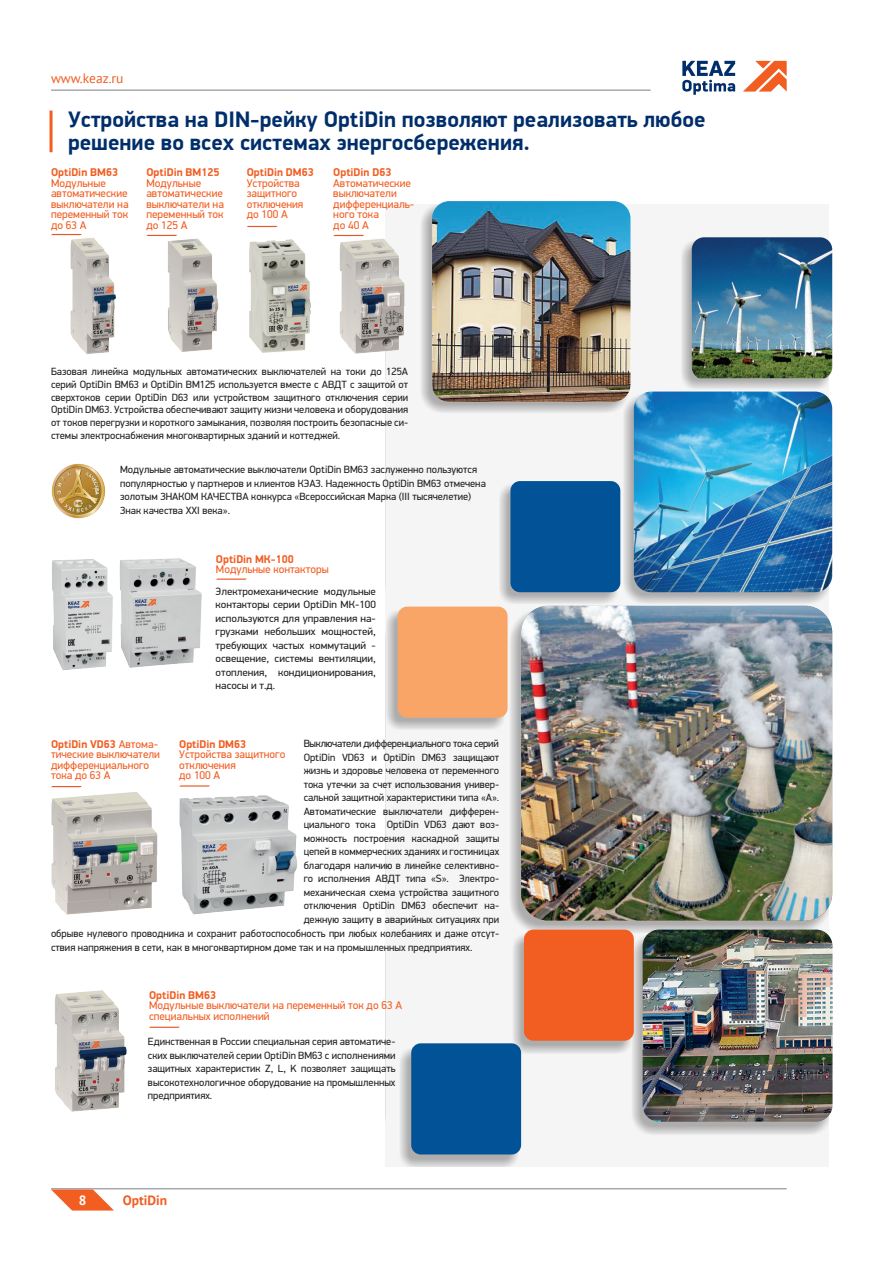
<style>
.page{position:relative;width:893px;height:1263px;background:#fff}
.page>*{position:absolute;margin:0;border:0;box-sizing:border-box;transform-origin:0 0}
.t1{font:700 22.5px "PF Din Display Pro";color:#002e6b}
.t2{font:13.5px "PT Sans";color:#f25d21}
.t3{font:700 13.5px "PT Sans";color:#f25d21}
.t4{font:700 12px "Tahoma";color:#fff}
.t5{font:11.25px/10.5px "PF Din Display Pro";color:#f25d21}
.t6{font:700 11.25px "PF Din Display Pro";color:#f25d21}
.t7{font:10.5px/13.5px "PF Din Display Pro";color:#231f20;text-align:justify}
.t8{font:10.5px/13.5px "PF Din Display Pro";color:#231f20;text-align:justify;scale:1.05 1}
.t9{font:10.5px "PF Din Display Pro";letter-spacing:-.025em;color:#231f20}
.s1{font-weight:700}
</style>
<div class="page">
<svg style="left:743px;top:61px;width:44px;height:31px"></svg>
<svg style="left:682px;top:61px;width:53px;height:34px"></svg>
<hr style="left:51px;top:1188px;width:736px;height:1px;background:#a8a9ad">
<hr style="left:51px;top:89px;width:600px;height:2px;background:#a8a9ad">
<svg style="left:51px;top:1189px;width:63px;height:21px"></svg>
<hr style="left:50px;top:111px;width:3px;height:41px;background:#f25d21">
<div style="left:385px;top:205px;width:444px;height:962px;background:#231f20;opacity:.36"></div>
<div style="left:524px;top:929px;width:110px;height:112px;background:#f25d21;border-radius:10px"></div>
<div style="left:411px;top:1043px;width:110px;height:111px;background:#015296;border-radius:10px"></div>
<img style="left:521px;top:606px;width:311px;height:314px">
<img style="left:692px;top:237px;width:140px;height:141px">
<img style="left:432px;top:201px;width:198px;height:201px">
<div style="left:510px;top:481px;width:110px;height:111px;background:#015296;border-radius:10px"></div>
<div style="left:398px;top:607px;width:110px;height:111px;background:#f9a568;border-radius:10px"></div>
<img style="left:634px;top:392px;width:198px;height:200px">
<img style="left:643px;top:929px;width:189px;height:193px">
<img style="left:70px;top:238px;width:46px;height:116px">
<img style="left:168px;top:238px;width:51px;height:114px">
<img style="left:338px;top:236px;width:69px;height:119px">
<img style="left:51px;top:792px;width:107px;height:123px">
<img style="left:55px;top:990px;width:72px;height:122px">
<svg style="left:51px;top:234px;width:31px;height:1px"></svg>
<svg style="left:146px;top:235px;width:31px;height:1px"></svg>
<svg style="left:333px;top:235px;width:31px;height:1px"></svg>
<svg style="left:216px;top:578px;width:31px;height:2px"></svg>
<svg style="left:51px;top:786px;width:31px;height:1px"></svg>
<svg style="left:149px;top:1027px;width:31px;height:1px"></svg>
<img style="left:250px;top:239px;width:60px;height:114px">
<svg style="left:247px;top:226px;width:31px;height:1px"></svg>
<img style="left:179px;top:795px;width:118px;height:120px">
<svg style="left:180px;top:785px;width:30px;height:1px"></svg>
<img style="left:51px;top:464px;width:54px;height:55px">
<img style="left:52px;top:559px;width:61px;height:111px">
<img style="left:119px;top:558px;width:83px;height:110px">
<p class="t2" style="left:51px;top:69px;width:74px">www.keaz.ru</p>
<p class="t1" style="left:68px;top:106px;width:639px">Устройства на DIN-рейку OptiDin позволяют реализовать любое</p>
<p class="t1" style="left:68px;top:129px;width:463px">решение во всех системах энергосбережения.</p>
<p class="t5" style="left:51px;top:168px;width:79px"><span class="s1">OptiDin BM63<br></span>Модульные автоматические выключатели на переменный ток до 63 А</p>
<p class="t5" style="left:146px;top:168px;width:79px"><span class="s1">OptiDin BM125<br></span>Модульные автоматические выключатели на переменный ток до 125 А</p>
<p class="t5" style="left:333px;top:168px;width:83px"><span class="s1">OptiDin D63<br></span>Автоматические выключатели дифференциаль&shy;ного тока</p>
<p class="t5" style="left:247px;top:168px;width:68px"><span class="s1">OptiDin DМ63<br></span>Устройства защитного отключения</p>
<p class="t5" style="left:247px;top:210px;width:43px">до 100 А</p>
<p class="t5" style="left:333px;top:220px;width:37px">до 40 А</p>
<p class="t7" style="left:51px;top:365px;width:359px;line-height:12.8px">Базовая линейка модульных автоматических выключателей на токи до 125А серий OptiDin ВМ63 и OptiDin ВМ125 используется вместе с АВДТ с защитой от сверхтоков серии OptiDin D63 или устройством защитного отключения серии OptiDin DM63. Устройства обеспечивают защиту жизни человека и оборудования от токов перегрузки и короткого замыкания, позволяя построить безопасные си&shy;стемы электроснабжения многоквартирных зданий и коттеджей.</p>
<p class="t7" style="left:120px;top:463px;width:367px;text-align:left">Модульные автоматические выключатели OptiDin ВМ63 заслуженно пользуются популярностью у партнеров и клиентов КЭАЗ. Надежность OptiDin ВМ63 отмечена золотым ЗНАКОМ КАЧЕСТВА конкурса «Всероссийская Марка (III тысячелетие)<br>Знак качества XXI века».</p>
<p class="t6" style="left:216px;top:552px;width:79px">OptiDin МК-100</p>
<p class="t5" style="left:216px;top:564px;width:114px">Модульные контакторы</p>
<p class="t8" style="left:216px;top:584px;width:154px">Электромеханические модульные контакторы серии OptiDin МК-100 используются для управления на&shy;грузками небольших мощностей, требующих частых коммутаций - освещение, системы вентиляции, отопления, кондиционирования, насосы и т.д.</p>
<p class="t5" style="left:51px;top:739px;width:110px"><span class="s1">OptiDin VD63</span> Автома&shy;тические выключатели дифференциального тока до 63 А</p>
<p class="t9" style="left:304px;top:737px;width:197px">Выключатели дифференциального тока серий</p>
<p class="t5" style="left:179px;top:739px;width:108px"><span class="s1">OptiDin DМ63<br></span>Устройства защитного отключения<br>до 100 А</p>
<p class="t7" style="left:304px;top:750px;width:197px">OptiDin VD63 и OptiDin DM63 защищают жизнь и здоровье человека от переменного тока утечки за счет использования универ&shy;сальной защитной характеристики типа «А».</p>
<p class="t7" style="left:304px;top:804px;width:197px">Автоматические выключатели дифферен&shy;циального тока OptiDin VD63 дают воз&shy;можность построения каскадной защиты цепей в коммерческих зданиях и гостиницах благодаря наличию в линейке селективно&shy;го исполнения АВДТ типа «S». Электро&shy;механическая схема устройства защитного отключения OptiDin DM63 обеспечит на&shy;дежную защиту в аварийных ситуациях при</p>
<p class="t7" style="left:51px;top:927px;width:450px">обрыве нулевого проводника и сохранит работоспособность при любых колебаниях и даже отсут&shy;ствия напряжения в сети, как в многоквартирном доме так и на промышленных предприятиях.</p>
<p class="t6" style="left:149px;top:988px;width:68px">OptiDin BM63</p>
<p class="t5" style="left:149px;top:1000px;width:255px">Модульные выключатели на переменный ток до 63 А специальных исполнений</p>
<p class="t7" style="left:148px;top:1035px;width:249px">Единственная в России специальная серия автоматиче&shy;ских выключателей серии OptiDin BM63 с исполнениями защитных характеристик Z, L, K позволяет защищать высокотехнологичное оборудование на промышленных предприятиях.</p>
<p class="t4" style="left:79px;top:1192px;width:9px">8</p>
<p class="t3" style="left:123px;top:1191px;width:46px">OptiDin</p>
</div>
